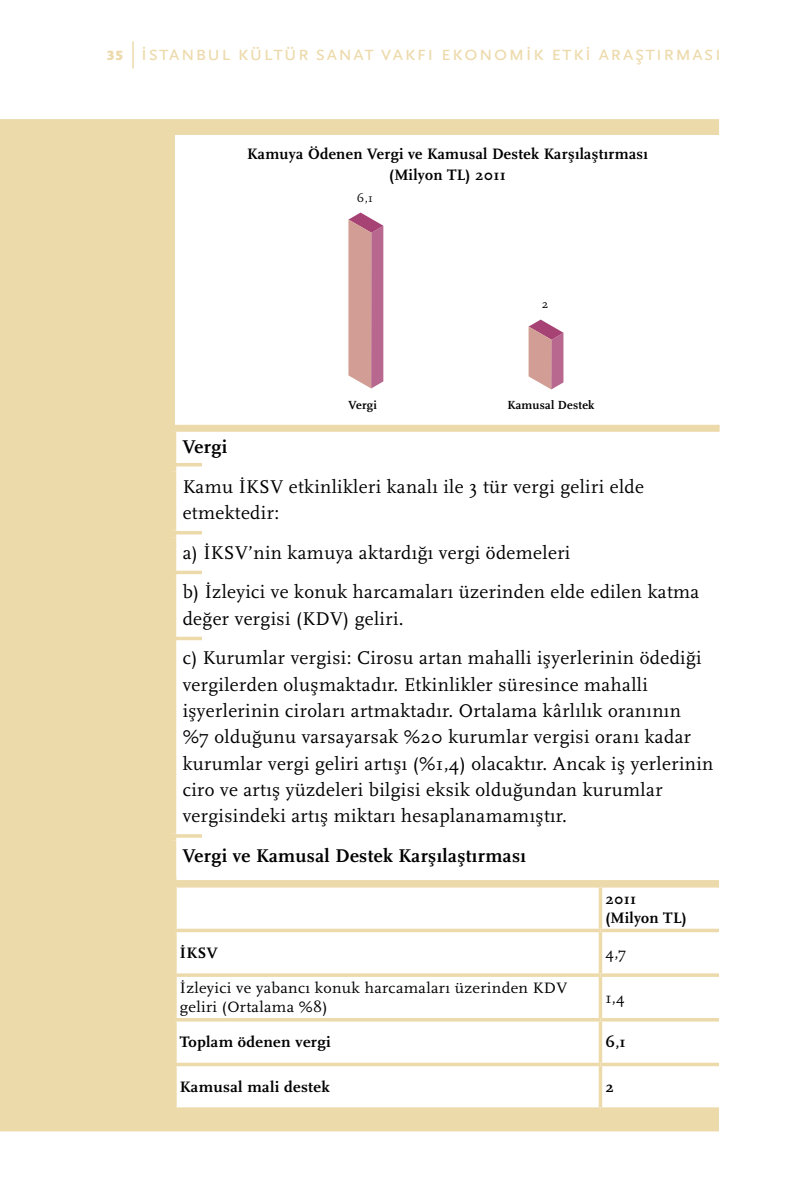
<style>
.page{position:relative;width:794px;height:1191px;background:#fff}
.page>*{position:absolute;margin:0;border:0;box-sizing:border-box;transform-origin:0 0}
.t1{font:21.18px "Scala Sans Pro";letter-spacing:.04em;color:#eddaab}
.t2{font:19.25px/26.2px "Scala";letter-spacing:.02em;color:#000}
.t3{font:700 19.25px "Scala";letter-spacing:.02em;color:#000}
.t4{font:700 15.75px/21px "Scala";letter-spacing:.02em;color:#000;text-align:center}
.t5{font:15.75px/18.4px "Scala";letter-spacing:.02em;color:#000;scale:1.04 1}
.t6{font:700 15.75px "Scala";letter-spacing:.02em;color:#000;scale:1.04 1}
.t7{font:15.75px "Scala";letter-spacing:.02em;color:#000}
.t8{font:700 12.25px "Scala";letter-spacing:.02em;color:#000}
.t9{font:12.25px "Scala";color:#000}
.s1{font-weight:900;font-size:14px}
</style>
<div class="page">
<div style="left:0;top:119px;width:719px;height:1012px;background:#eddaab"></div>
<hr style="left:132px;top:41px;width:2px;height:27px;background:#eddaab">
<div style="left:176px;top:135px;width:546px;height:289px;background:#fff"></div>
<svg style="left:348px;top:212px;width:35px;height:176px;background:#cb9099"></svg>
<svg style="left:528px;top:319px;width:35px;height:70px;background:#cd96a1"></svg>
<div style="left:176px;top:428px;width:544px;height:445px;background:#fff"></div>
<div style="left:173px;top:425px;width:546px;height:7px;background:#eddaab"></div>
<div style="left:176px;top:464px;width:543px;height:7px;background:#fff"></div>
<div style="left:176px;top:530px;width:543px;height:7px;background:#fff"></div>
<div style="left:176px;top:570px;width:543px;height:7px;background:#fff"></div>
<div style="left:176px;top:636px;width:543px;height:7px;background:#fff"></div>
<div style="left:176px;top:833px;width:543px;height:7px;background:#fff"></div>
<div style="left:176px;top:873px;width:543px;height:7px;background:#fff"></div>
<div style="left:177px;top:887px;width:542px;height:220px;background:#fff"></div>
<svg style="left:175px;top:887px;width:2px;height:41px"></svg>
<svg style="left:598px;top:887px;width:4px;height:41px"></svg>
<svg style="left:175px;top:932px;width:2px;height:41px"></svg>
<svg style="left:176px;top:977px;width:1px;height:41px"></svg>
<svg style="left:175px;top:1021px;width:2px;height:41px"></svg>
<svg style="left:175px;top:1066px;width:2px;height:41px"></svg>
<svg style="left:175px;top:928px;width:425px;height:4px"></svg>
<svg style="left:175px;top:973px;width:425px;height:4px"></svg>
<hr style="left:173px;top:1018px;width:427px;height:3px;background:#eddaab">
<svg style="left:175px;top:1062px;width:425px;height:4px"></svg>
<svg style="left:598px;top:932px;width:4px;height:41px"></svg>
<svg style="left:598px;top:977px;width:4px;height:41px"></svg>
<svg style="left:598px;top:1021px;width:4px;height:41px"></svg>
<svg style="left:598px;top:1066px;width:4px;height:41px"></svg>
<svg style="left:600px;top:928px;width:119px;height:4px"></svg>
<svg style="left:600px;top:973px;width:119px;height:4px"></svg>
<hr style="left:600px;top:1018px;width:120px;height:3px;background:#eddaab">
<svg style="left:600px;top:1062px;width:119px;height:4px"></svg>
<div style="left:719px;top:872px;width:49px;height:259px;background:#fff"></div>
<hr style="left:129px;top:463px;width:73px;height:3px;background:#eddaab">
<hr style="left:129px;top:531px;width:73px;height:3px;background:#eddaab">
<hr style="left:129px;top:570px;width:73px;height:4px;background:#eddaab">
<hr style="left:129px;top:636px;width:73px;height:4px;background:#eddaab">
<hr style="left:129px;top:834px;width:73px;height:3px;background:#eddaab">
<p class="t1" style="left:106px;top:40px;width:616px"><span class="s1">35</span> istanbul kültür sanat vakfı ekonomik etki araştırması</p>
<p class="t4" style="left:247px;top:143px;width:402px">Kamuya Ödenen Vergi ve Kamusal Destek Karşılaştırması (Milyon TL) 2011</p>
<p class="t9" style="left:357px;top:191px;width:17px">6,1</p>
<p class="t9" style="left:542px;top:297px;width:8px">2</p>
<p class="t8" style="left:348px;top:398px;width:30px">Vergi</p>
<p class="t8" style="left:507px;top:398px;width:89px">Kamusal Destek</p>
<p class="t3" style="left:183px;top:436px;width:46px">Vergi</p>
<p class="t2" style="left:183px;top:474px;width:463px">Kamu İKSV etkinlikleri kanalı ile 3 tür vergi geliri elde etmektedir:</p>
<p class="t2" style="left:183px;top:533px;width:518px;line-height:39.7px">a) İKSV’nin kamuya aktardığı vergi ödemeleri<br>b) İzleyici ve konuk harcamaları üzerinden elde edilen katma</p>
<p class="t2" style="left:183px;top:599px;width:520px;line-height:39.7px">değer vergisi (KDV) geliri.<br>c) Kurumlar vergisi: Cirosu artan mahalli işyerlerinin ödediği</p>
<p class="t2" style="left:183px;top:671px;width:532px">vergilerden oluşmaktadır. Etkinlikler süresince mahalli işyerlerinin ciroları artmaktadır. Ortalama kârlılık oranının<br>%7 olduğunu varsayarsak %20 kurumlar vergisi oranı kadar kurumlar vergi geliri artışı (%1,4) olacaktır. Ancak iş yerlerinin ciro ve artış yüzdeleri bilgisi eksik olduğundan kurumlar vergisindeki artış miktarı hesaplanamamıştır.</p>
<p class="t3" style="left:183px;top:844px;width:345px">Vergi ve Kamusal Destek Karşılaştırması</p>
<p class="t4" style="left:605px;top:890px;width:83px;line-height:18.4px;text-align:left">2011 (Milyon TL)</p>
<p class="t6" style="left:180px;top:944px;width:38px">İKSV</p>
<p class="t7" style="left:605px;top:944px;width:22px">4,7</p>
<p class="t5" style="left:180px;top:979px;width:374px">İzleyici ve yabancı konuk harcamaları üzerinden KDV geliri (Ortalama %8)</p>
<p class="t7" style="left:605px;top:989px;width:21px">1,4</p>
<p class="t6" style="left:180px;top:1033px;width:146px">Toplam ödenen vergi</p>
<p class="t4" style="left:605px;top:1031px;width:22px">6,1</p>
<p class="t6" style="left:180px;top:1078px;width:145px">Kamusal mali destek</p>
<p class="t4" style="left:605px;top:1076px;width:10px">2</p>
</div>
